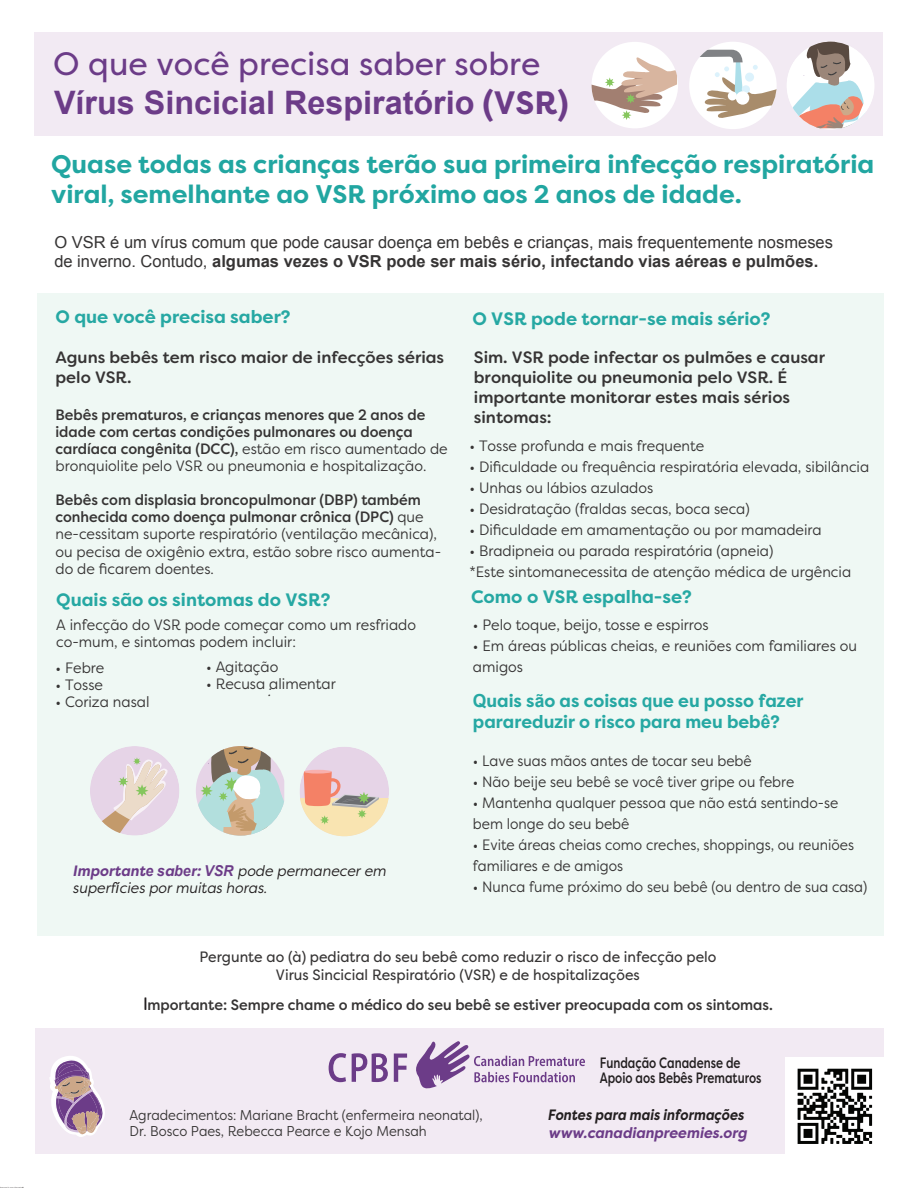
<style>
.page{position:relative;width:918px;height:1188px;background:#fff}
.page>*{position:absolute;margin:0;border:0;box-sizing:border-box;transform-origin:0 0}
.t1{font:700 32.4px "Arial";color:#6c3c88}
.t2{font:32.4px "Filson Pro";color:#6c3c88}
.t3{font:700 25.5px/30.6px "Filson Pro";color:#21a6a1}
.t4{font:700 18px/21.6px "Filson Pro";color:#26a8a3}
.t5{font:16.5px/19.8px "Arial";color:#363434}
.t6{font:500 16.5px/19.8px "Filson Soft";color:#363434}
.t7{font:15px/17.1px "Filson Pro";color:#363434;scale:.95 1}
.t8{font:500 15px/17.1px "Filson Pro";color:#363434;scale:.95 1}
.t9{font:15px/21px "Filson Pro";color:#363434;scale:.92 1}
.t10{font:15px/18px "Filson Pro";color:#363434;text-align:center;scale:.95 1}
.t11{font:italic 15px/17.1px "Filson Pro";color:#231f20;scale:.95 1}
.t12{font:500 15px/15px "Filson Pro";color:#231f20;scale:.77 1}
.t13{font:italic 700 15px "Filson Pro";color:#231f20;scale:.87 1}
.t14{font:italic 700 15px "Filson Pro";color:#6c3c88;scale:.95 1}
.t15{font:italic 15px "Filson Pro";color:#363434;scale:.95 1}
.t16{font:14.25px/16.5px "Filson Pro";color:#363434;scale:.92 1}
.s1{font-family:"Filson Pro"}
.s2{font-weight:700}
.s3{font-weight:400}
.s4{font-weight:500}
.s5{font-weight:700;color:#6c3c88}
.s6{font-family:"Arial";font-weight:700;color:#6c3c88}
.s7{font-family:"Arial"}
.s8{font-family:"Filson Soft";font-weight:700;font-size:18px;color:#231f20}
</style>
<div class="page">
<div style="left:37px;top:294px;width:846px;height:642px;background:#e9f5f0"></div>
<div style="left:35px;top:1028px;width:849px;height:126px;background:#f2eaf3"></div>
<div style="left:35px;top:32px;width:848px;height:104px;background:#f2eaf3"></div>
<svg style="left:329px;top:1053px;width:17px;height:29px"></svg>
<svg style="left:352px;top:1053px;width:36px;height:29px"></svg>
<svg style="left:394px;top:1041px;width:191px;height:48px"></svg>
<img style="left:786px;top:1057px;width:98px;height:97px">
<svg style="left:0;top:1187px;width:23px;height:1px"></svg>
<svg style="left:49px;top:1056px;width:56px;height:81px"></svg>
<div style="left:300px;top:747px;width:89px;height:89px;background:#e6d4e7;border-radius:50%"></div>
<svg style="left:300px;top:799px;width:89px;height:37px"></svg>
<hr style="left:304px;top:770px;width:28px;height:4px;background:#f8b0ad;border-radius:50%">
<svg style="left:304px;top:771px;width:75px;height:54px"></svg>
<div style="left:90px;top:746px;width:89px;height:90px;background:#e6d4e7;border-radius:50%"></div>
<svg style="left:99px;top:757px;width:69px;height:79px"></svg>
<svg style="left:196px;top:746px;width:88px;height:90px"></svg>
<div style="left:689px;top:42px;width:88px;height:87px;background:#fff;border-radius:50%"></div>
<svg style="left:700px;top:50px;width:77px;height:69px"></svg>
<svg style="left:787px;top:42px;width:87px;height:86px"></svg>
<div style="left:592px;top:42px;width:86px;height:86px;background:#fff;border-radius:50%"></div>
<svg style="left:592px;top:53px;width:85px;height:67px"></svg>
<h1 class="t2" style="left:53px;top:42px;width:488px">O que você precisa saber sobre</h1>
<h1 class="t1" style="left:54px;top:81px;width:516px">Vírus Sincicial Respiratório <span class="s1">(VSR)</span></h1>
<h2 class="t3" style="left:51px;top:149px;width:825px">Quase todas as crianças terão sua primeira infecção respiratória viral, semelhante ao VSR próximo aos 2 anos de idade.</h2>
<p class="t5" style="left:54px;top:232px;width:780px">O VSR é um vírus comum que pode causar doença em bebês e crianças, mais frequentemente nosmeses de inverno. Contudo, <span class="s2">algumas vezes o VSR pode ser mais sério, infectando vias aéreas e pulmões.</span></p>
<p class="t4" style="left:55px;top:307px;width:237px">O que você precisa saber?</p>
<p class="t6" style="left:55px;top:347px;width:390px">Aguns bebês tem risco maior de infecções sérias pelo VSR.</p>
<p class="t8" style="left:55px;top:406px;width:414px">Bebês prematuros, e crianças menores que 2 anos de idade com certas condições pulmonares ou doença cardíaca congênita (DCC), <span class="s3">estão em risco aumentado de bronquiolite pelo VSR ou pneumonia e hospitalização.</span></p>
<p class="t7" style="left:55px;top:491px;width:407px"><span class="s4">Bebês com displasia broncopulmonar (DBP) também conhecida como doença pulmonar crônica (DPC)</span> que ne-cessitam suporte respiratório (ventilação mecânica), ou pecisa de oxigênio extra, estão sobre risco aumenta&shy;do de ficarem doentes.</p>
<p class="t4" style="left:56px;top:589px;width:276px">Quais são os sintomas do VSR?</p>
<p class="t7" style="left:56px;top:615px;width:380px">A infecção do VSR pode começar como um resfriado co-mum, e sintomas podem incluir:</p>
<p class="t7" style="left:55px;top:659px;width:53px">• Febre</p>
<p class="t7" style="left:55px;top:676px;width:52px">• Tosse</p>
<p class="t7" style="left:55px;top:693px;width:101px">• Coriza nasal</p>
<p class="t7" style="left:206px;top:658px;width:77px">• Agitação</p>
<p class="t7" style="left:206px;top:675px;width:138px">• Recusa alimentar</p>
<p class="t15" style="left:267px;top:681px;width:5px">:</p>
<p class="t11" style="left:73px;top:862px;width:331px"><span class="s5">Important</span><span class="s6">e s</span><span class="s5">a</span><span class="s6">be</span><span class="s5">r:</span> <span class="s6">VSR</span> pode permanecer em superf<span class="s7">í</span>cies por muitas horas.</p>
<p class="t4" style="left:472px;top:308px;width:300px">O VSR pode tornar-se mais sério?</p>
<p class="t6" style="left:474px;top:347px;width:353px">Sim. VSR pode infectar os pulmões e causar bronquiolite ou pneumonia pelo VSR. É importante monitorar estes mais sérios sintomas:</p>
<p class="t7" style="left:469px;top:436px;width:249px">• Tosse profunda e mais frequente</p>
<p class="t7" style="left:469px;top:457px;width:422px">• Dificuldade ou frequência respiratória elevada, sibilância</p>
<p class="t7" style="left:469px;top:478px;width:195px">• Unhas ou lábios azulados</p>
<p class="t7" style="left:469px;top:499px;width:297px">• Desidratação (fraldas secas, boca seca)</p>
<p class="t7" style="left:469px;top:520px;width:372px">• Dificuldade em amamentação ou por mamadeira</p>
<p class="t7" style="left:469px;top:540px;width:403px;line-height:21px">• Bradipneia ou parada respiratória (apneia)<br>*Este sintomanecessita de atenção médica de urgência</p>
<p class="t4" style="left:471px;top:587px;width:222px">Como o VSR espalha-se?</p>
<p class="t7" style="left:473px;top:616px;width:250px">• Pelo toque, beijo, tosse e espirros</p>
<p class="t7" style="left:473px;top:635px;width:406px;line-height:21px">• Em áreas públicas cheias, e reuniões com familiares ou amigos</p>
<p class="t4" style="left:473px;top:690px;width:332px"><span class="s7">Q</span>uais s<span class="s7">ã</span>o as coisas <span class="s7">q</span>ue eu posso fa<span class="s7">z</span>er pararedu<span class="s7">z</span>ir o risco para meu beb<span class="s7">ê</span>?</p>
<p class="t9" style="left:473px;top:750px;width:305px">• Lave suas mãos antes de tocar seu bebê</p>
<p class="t9" style="left:473px;top:771px;width:351px">• Não beije seu bebê se você tiver gripe ou febre</p>
<p class="t9" style="left:473px;top:792px;width:399px">• Mantenha qualquer pessoa que não está sentindo-se bem longe do seu bebê</p>
<p class="t9" style="left:473px;top:834px;width:416px">• Evite áreas cheias como creches, shoppings, ou reuniões familiares e de amigos</p>
<p class="t9" style="left:473px;top:876px;width:430px">• Nunca fume próximo do seu bebê (ou dentro de sua casa)</p>
<p class="t10" style="left:199px;top:948px;width:546px">Pergunte ao (à) pediatra do seu bebê como reduzir o risco de infecção pelo<br>Virus Sincicial Respiratório (VSR) e de hospitalizações</p>
<p class="t8" style="left:144px;top:996px;width:664px"><span class="s8">I</span>mportante: Sempre chame o médico do seu bebê se estiver preocupada com os sintomas.</p>
<p class="t16" style="left:130px;top:1106px;width:385px">Agradecimentos: Mariane Bracht (enfermeira neonatal),<br>Dr. Bosco Paes, Rebecca Pearce e Kojo Mensah</p>
<p class="t12" style="left:600px;top:1055px;width:212px">Fundação Canadense de<br>Apoio aos Bebês Prematuros</p>
<p class="t13" style="left:547px;top:1106px;width:227px">Fontes para mais informações</p>
<p class="t14" style="left:548px;top:1123px;width:211px">www.canadianpreemies.org</p>
</div>
